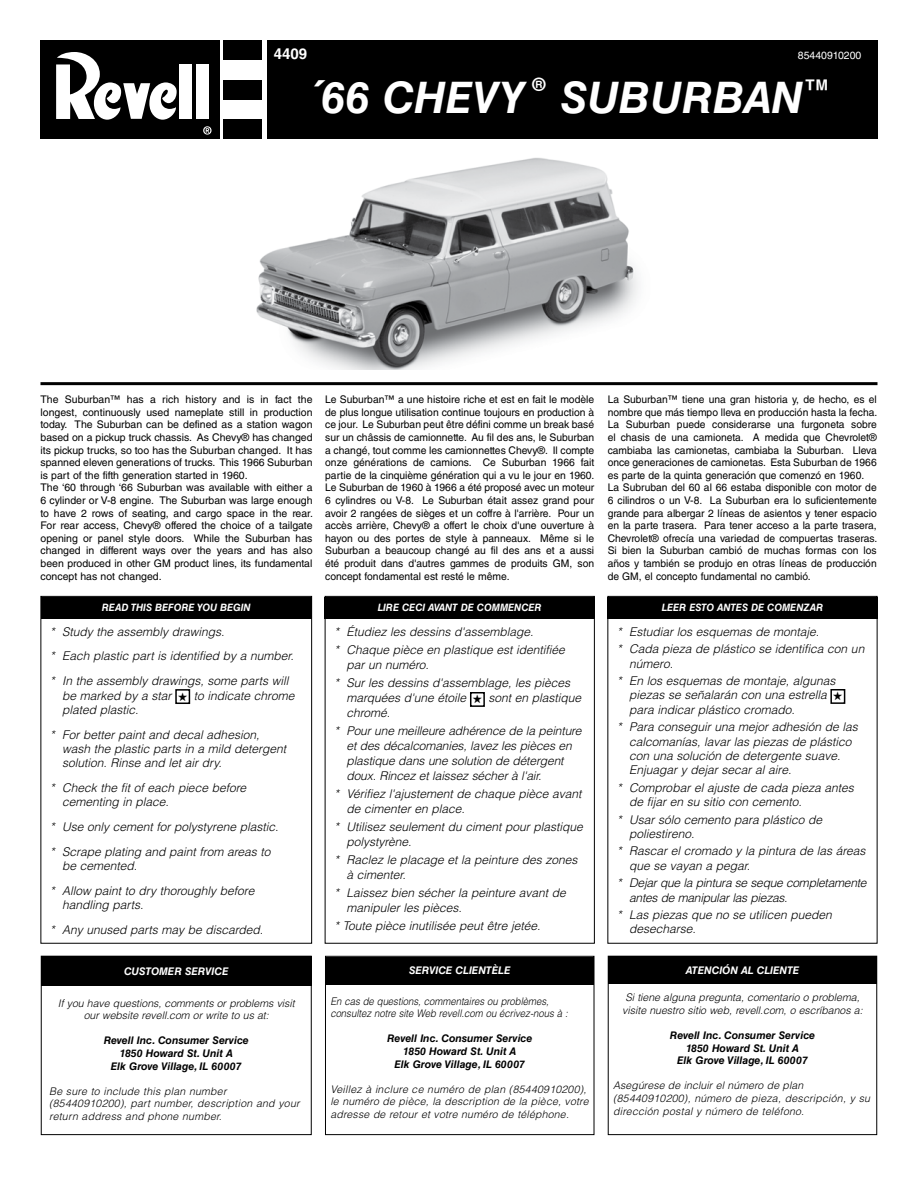
<style>
.page{position:relative;width:918px;height:1188px;background:#fff}
.page>*{position:absolute;margin:0;border:0;box-sizing:border-box;transform-origin:0 0}
.t1{font:italic 700 43.5px "Helvetica LT Std";color:#fff}
.t2{font:700 15px "Helvetica LT Std";color:#fff}
.t3{font:italic 300 12px/14.4px "Helvetica LT Std";color:#000}
.t4{font:italic 300 12px/14.4px "Helvetica LT Std";letter-spacing:-.02em;color:#000}
.t5{font:10.5px/12.6px "Helvetica LT Std";color:#000}
.t6{font:italic 300 10.5px/12.6px "Helvetica LT Std";letter-spacing:.01em;color:#000}
.t7{font:italic 700 10.5px/12.6px "Helvetica LT Std";color:#000;text-align:center}
.t8{font:italic 300 10.5px/12.6px "Helvetica LT Std";letter-spacing:.01em;color:#000;scale:.91 1}
.t9{font:italic 700 10.5px "Helvetica LT Std";color:#fff}
.t10{font:10.5px "Helvetica LT Std";color:#fff}
.t11{font:italic 700 10.2px "Helvetica LT Std";color:#fff}
</style>
<div class="page">
<img style="left:256px;top:158px;width:382px;height:211px">
<div style="left:40px;top:40px;width:179px;height:99px;background:#000"></div>
<div style="left:224px;top:40px;width:38px;height:20px;background:#000"></div>
<div style="left:224px;top:80px;width:38px;height:20px;background:#000"></div>
<div style="left:224px;top:120px;width:38px;height:19px;background:#000"></div>
<div style="left:180px;top:64px;width:12px;height:54px;background:#fff"></div>
<div style="left:197px;top:64px;width:12px;height:54px;background:#fff"></div>
<svg style="left:203px;top:126px;width:9px;height:9px"></svg>
<svg style="left:56px;top:52px;width:121px;height:68px"></svg>
<div style="left:267px;top:40px;width:611px;height:99px;background:#000"></div>
<hr style="left:40px;top:382px;width:838px;height:3px;background:#000">
<div style="left:41px;top:597px;width:271px;height:21px;background:#000"></div>
<div style="left:175px;top:689px;width:15px;height:15px;border:2px solid #000"></div>
<div style="left:40px;top:596px;width:272px;height:348px;border:1px solid #000"></div>
<div style="left:324px;top:597px;width:271px;height:21px;background:#000"></div>
<div style="left:470px;top:692px;width:15px;height:15px;border:2px solid #000"></div>
<div style="left:325px;top:596px;width:270px;height:348px;border:1px solid #000"></div>
<div style="left:607px;top:597px;width:271px;height:21px;background:#000"></div>
<div style="left:830px;top:689px;width:15px;height:15px;border:2px solid #000"></div>
<div style="left:607px;top:596px;width:271px;height:348px;border:1px solid #000"></div>
<div style="left:41px;top:957px;width:270px;height:29px;background:#000"></div>
<div style="left:41px;top:956px;width:271px;height:179px;border:1px solid #000"></div>
<div style="left:325px;top:957px;width:269px;height:28px;background:#000"></div>
<div style="left:325px;top:956px;width:269px;height:179px;border:1px solid #000"></div>
<div style="left:608px;top:957px;width:269px;height:27px;background:#000"></div>
<div style="left:608px;top:956px;width:269px;height:179px;border:1px solid #000"></div>
<h2 class="t2" style="left:274px;top:45px;width:35px">4409</h2>
<p class="t10" style="left:798px;top:50px;width:65px">85440910200</p>
<h1 class="t1" style="left:309px;top:71px;width:525px">´66 CHEVY<sup>®</sup> SUBURBAN<sup>™</sup></h1>
<p class="t5" style="left:40px;top:393px;width:274px">The Suburban™ has a rich history and is in fact the longest, continuously used nameplate still in production today. The Suburban can be defined as a station wagon based on a pickup truck chassis. As Chevy® has changed its pickup trucks, so too has the Suburban changed. It has spanned eleven generations of trucks. This 1966 Suburban is part of the fifth generation started in 1960.<br>The ‘60 through ‘66 Suburban was available with either a 6 cylinder or V-8 engine. The Suburban was large enough to have 2 rows of seating, and cargo space in the rear.<br>For rear access, Chevy® offered the choice of a tailgate opening or panel style doors. While the Suburban has changed in different ways over the years and has also been produced in other GM product lines, its fundamental concept has not changed.</p>
<p class="t5" style="left:325px;top:393px;width:271px;text-align:justify">Le Suburban™ a une histoire riche et est en fait le modèle de plus longue utilisation continue toujours en production à ce jour. Le Suburban peut être défini comme un break basé sur un châssis de camionnette. Au fil des ans, le Suburban a changé, tout comme les camionnettes Chevy®. Il compte onze générations de camions. Ce Suburban 1966 fait partie de la cinquième génération qui a vu le jour en 1960.<br>Le Suburban de 1960 à 1966 a été proposé avec un moteur 6 cylindres ou V-8. Le Suburban était assez grand pour avoir 2 rangées de sièges et un coffre à l'arrière. Pour un accès arrière, Chevy® a offert le choix d'une ouverture à hayon ou des portes de style à panneaux. Même si le Suburban a beaucoup changé au fil des ans et a aussi été produit dans d'autres gammes de produits GM, son concept fondamental est resté le même.</p>
<p class="t5" style="left:608px;top:393px;width:271px">La Suburban™ tiene una gran historia y, de hecho, es el nombre que más tiempo lleva en producción hasta la fecha.<br>La Suburban puede considerarse una furgoneta sobre el chasis de una camioneta. A medida que Chevrolet® cambiaba las camionetas, cambiaba la Suburban. Lleva once generaciones de camionetas. Esta Suburban de 1966 es parte de la quinta generación que comenzó en 1960.<br>La Subruban del 60 al 66 estaba disponible con motor de 6 cilindros o un V-8. La Suburban era lo suficientemente grande para albergar 2 líneas de asientos y tener espacio en la parte trasera. Para tener acceso a la parte trasera, Chevrolet® ofrecía una variedad de compuertas traseras.<br>Si bien la Suburban cambió de muchas formas con los años y también se produjo en otras líneas de producción de GM, el concepto fundamental no cambió.</p>
<p class="t11" style="left:102px;top:601px;width:151px">READ THIS BEFORE YOU BEGIN</p>
<p class="t3" style="left:50px;top:619px;width:245px;line-height:24.6px">* Study the assembly drawings.<br>* Each plastic part is identified by a number. * In the assembly drawings, some parts will</p>
<p class="t3" style="left:62px;top:688px;width:234px">be marked by a star ★ to indicate chrome plated plastic.</p>
<p class="t3" style="left:62px;top:727px;width:225px;text-indent:-12px">* For better paint and decal adhesion, wash the plastic parts in a mild detergent solution. Rinse and let air dry.</p>
<p class="t3" style="left:62px;top:781px;width:185px;text-indent:-12px">* Check the fit of each piece before cementing in place.</p>
<p class="t3" style="left:50px;top:815px;width:230px;line-height:24.6px">* Use only cement for polystyrene plastic. * Scrape plating and paint from areas to</p>
<p class="t3" style="left:50px;top:854px;width:206px;line-height:24.6px;text-indent:12px">be cemented.<br>* Allow paint to dry thoroughly before</p>
<p class="t3" style="left:50px;top:893px;width:215px;line-height:24.6px;text-indent:12px">handling parts.<br>* Any unused parts may be discarded.</p>
<p class="t11" style="left:378px;top:601px;width:165px">LIRE CECI AVANT DE COMMENCER</p>
<p class="t3" style="left:334px;top:623px;width:232px;line-height:18px">* Étudiez les dessins d'assemblage.<br>* Chaque pièce en plastique est identifiée</p>
<p class="t3" style="left:334px;top:656px;width:237px;line-height:18px;text-indent:12px">par un numéro.<br>* Sur les dessins d'assemblage, les pièces</p>
<p class="t3" style="left:346px;top:691px;width:236px;line-height:15px">marquées d'une étoile ★ sont en plastique chromé.</p>
<p class="t3" style="left:346px;top:724px;width:237px;line-height:15px;text-indent:-12px">* Pour une meilleure adhérence de la peinture et des décalcomanies, lavez les pièces en plastique dans une solution de détergent doux. Rincez et laissez sécher à l'air.</p>
<p class="t3" style="left:346px;top:787px;width:237px;line-height:15px;text-indent:-12px">* Vérifiez l'ajustement de chaque pièce avant de cimenter en place.</p>
<p class="t3" style="left:346px;top:820px;width:238px;line-height:15px;text-indent:-12px">* Utilisez seulement du ciment pour plastique polystyrène.</p>
<p class="t3" style="left:346px;top:853px;width:232px;line-height:15px;text-indent:-12px">* Raclez le placage et la peinture des zones à cimenter.</p>
<p class="t3" style="left:346px;top:886px;width:221px;line-height:15px;text-indent:-12px">* Laissez bien sécher la peinture avant de manipuler les pièces.</p>
<p class="t3" style="left:334px;top:919px;width:207px">* Toute pièce inutilisée peut être jetée.</p>
<p class="t11" style="left:662px;top:601px;width:163px">LEER ESTO ANTES DE COMENZAR</p>
<p class="t3" style="left:617px;top:623px;width:249px;line-height:17.4px">* Estudiar los esquemas de montaje.<br>* Cada pieza de plástico se identifica con un</p>
<p class="t3" style="left:617px;top:655px;width:220px;line-height:17.4px;text-indent:12px">número.<br>* En los esquemas de montaje, algunas</p>
<p class="t3" style="left:629px;top:688px;width:215px">piezas se señalarán con una estrella ★ para indicar plástico cromado.</p>
<p class="t3" style="left:629px;top:720px;width:230px;text-indent:-12px">* Para conseguir una mejor adhesión de las calcomanías, lavar las piezas de plástico con una solución de detergente suave.<br>Enjuagar y dejar secar al aire.</p>
<p class="t3" style="left:629px;top:780px;width:226px;text-indent:-12px">* Comprobar el ajuste de cada pieza antes de fijar en su sitio con cemento.</p>
<p class="t3" style="left:629px;top:812px;width:195px;text-indent:-12px">* Usar sólo cemento para plástico de poliestireno.</p>
<p class="t3" style="left:629px;top:844px;width:238px;text-indent:-12px">* Rascar el cromado y la pintura de las áreas que se vayan a pegar.</p>
<p class="t4" style="left:629px;top:876px;width:239px;text-indent:-12px">* Dejar que la pintura se seque completamente antes de manipular las piezas.</p>
<p class="t3" style="left:629px;top:908px;width:204px;text-indent:-12px">* Las piezas que no se utilicen pueden desecharse.</p>
<p class="t9" style="left:124px;top:965px;width:106px">CUSTOMER SERVICE</p>
<p class="t6" style="left:58px;top:997px;width:239px;text-align:center">If you have questions, comments or problems visit our website revell.com or write to us at:</p>
<p class="t7" style="left:104px;top:1034px;width:147px">Revell Inc. Consumer Service<br>1850 Howard St. Unit A<br>Elk Grove Village, IL 60007</p>
<p class="t6" style="left:49px;top:1085px;width:252px">Be sure to include this plan number (85440910200), part number, description and your return address and phone number.</p>
<p class="t9" style="left:409px;top:964px;width:103px">SERVICE CLIENTÈLE</p>
<p class="t8" style="left:330px;top:995px;width:262px">En cas de questions, commentaires ou problèmes, consultez notre site Web revell.com ou écrivez-nous à :</p>
<p class="t7" style="left:387px;top:1032px;width:147px">Revell Inc. Consumer Service<br>1850 Howard St. Unit A<br>Elk Grove Village, IL 60007</p>
<p class="t6" style="left:330px;top:1083px;width:260px">Veillez à inclure ce numéro de plan (85440910200), le numéro de pièce, la description de la pièce, votre adresse de retour et votre numéro de téléphone.</p>
<p class="t9" style="left:686px;top:964px;width:115px">ATENCIÓN AL CLIENTE</p>
<p class="t6" style="left:622px;top:991px;width:242px">Si tiene alguna pregunta, comentario o problema, visite nuestro sitio web, revell.com, o escríbanos a:</p>
<p class="t7" style="left:670px;top:1029px;width:147px">Revell Inc. Consumer Service<br>1850 Howard St. Unit A<br>Elk Grove Village, IL 60007</p>
<p class="t6" style="left:613px;top:1079px;width:258px">Asegúrese de incluir el número de plan (85440910200), número de pieza, descripción, y su dirección postal y número de teléfono.</p>
</div>
